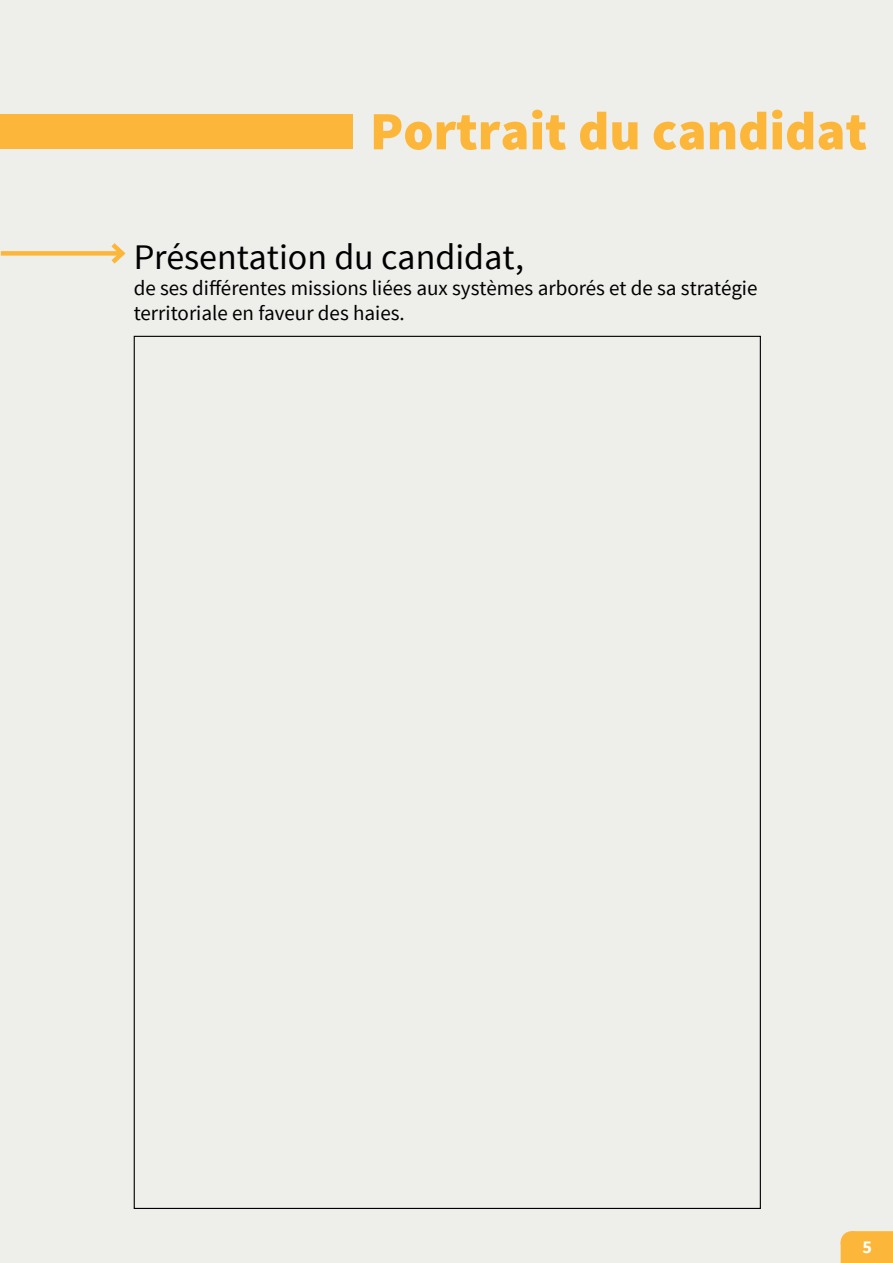
<style>
.page{position:relative;width:893px;height:1263px;background:#eeeeeb}
.page>*{position:absolute;margin:0;border:0;box-sizing:border-box;transform-origin:0 0}
.t1{font:900 54px "Source Sans Pro";color:#fcb73a}
.t2{font:36px "Source Sans Pro";color:#000}
.t3{font:21px/25.2px "Source Sans Pro";color:#000}
.t4{font:700 18px "Source Sans Pro";color:#fff}
</style>
<div class="page">
<svg style="left:841px;top:1231px;width:52px;height:32px"></svg>
<div style="left:841px;top:1231px;width:22px;height:22px;background:#fcb73a;border-radius:50%"></div>
<div style="left:1px;top:115px;width:352px;height:34px;background:#fcb73a"></div>
<div style="left:1px;top:251px;width:121px;height:5px;background:#fcb73a"></div>
<svg style="left:107px;top:243px;width:19px;height:21px"></svg>
<h1 class="t1" style="left:370px;top:110px;width:499px">Portrait du candidat</h1>
<h2 class="t2" style="left:134px;top:243px;width:392px">Présentation du candidat,</h2>
<p class="t3" style="left:134px;top:275px;width:625px">de ses différentes missions liées aux systèmes arborés et de sa stratégie territoriale en faveur des haies.</p>
<p class="t4" style="left:862px;top:1239px;width:11px">5</p>
</div>
